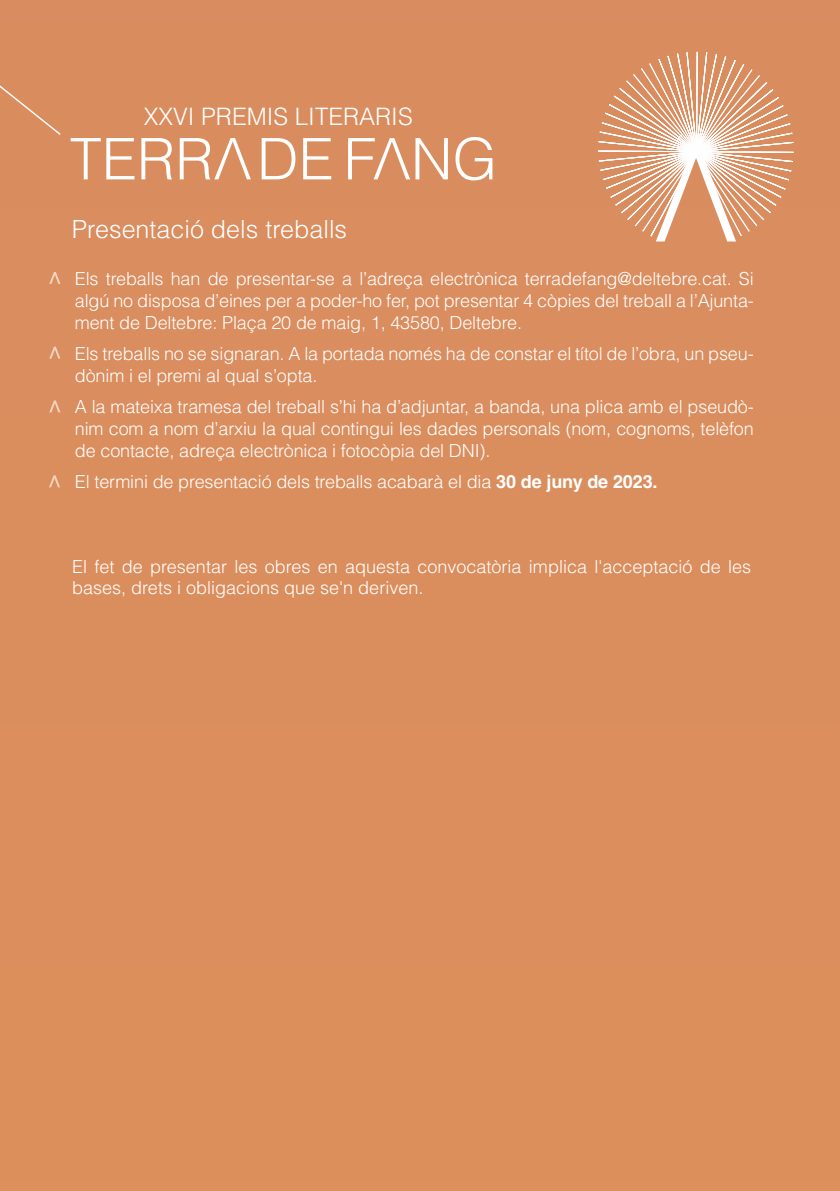
<style>
.page{position:relative;width:840px;height:1191px;background:#fff}
.page>*{position:absolute;margin:0;border:0;box-sizing:border-box;transform-origin:0 0}
.t1{font:300 25px "Helvetica LT Pro";color:#fff}
.t2{font:300 24px "Helvetica LT Pro";color:#fff}
.t3{font:300 18px/21.6px "Helvetica LT Pro";letter-spacing:-.01em;color:#fff}
.s1{font-weight:700}
</style>
<div class="page">
<div style="left:0;top:0;width:839px;height:1191px;background:#db8e5d"></div>
<svg style="left:598px;top:52px;width:195px;height:189px"></svg>
<svg style="left:455px;top:137px;width:37px;height:43px"></svg>
<svg style="left:141px;top:138px;width:31px;height:41px"></svg>
<svg style="left:71px;top:138px;width:63px;height:41px"></svg>
<svg style="left:303px;top:138px;width:28px;height:41px"></svg>
<svg style="left:261px;top:138px;width:34px;height:41px"></svg>
<svg style="left:180px;top:138px;width:71px;height:41px"></svg>
<svg style="left:348px;top:138px;width:99px;height:41px"></svg>
<svg style="left:0;top:85px;width:61px;height:50px"></svg>
<svg style="left:49px;top:272px;width:11px;height:12px"></svg>
<svg style="left:49px;top:347px;width:11px;height:11px"></svg>
<svg style="left:49px;top:400px;width:11px;height:12px"></svg>
<svg style="left:49px;top:475px;width:11px;height:12px"></svg>
<h2 class="t2" style="left:144px;top:102px;width:270px">XXVI PREMIS LITERARIS</h2>
<h1 class="t1" style="left:72px;top:214px;width:276px">Presentació dels treballs</h1>
<p class="t3" style="left:75px;top:268px;width:680px;text-align:justify">Els treballs han de presentar-se a l’adreça electrònica terradefang@deltebre.cat. Si algú no disposa d’eines per a poder-ho fer, pot presentar 4 còpies del treball a l’Ajunta&shy;ment de Deltebre: Plaça 20 de maig, 1, 43580, Deltebre.</p>
<p class="t3" style="left:75px;top:343px;width:680px">Els treballs no se signaran. A la portada només ha de constar el títol de l’obra, un pseu&shy;dònim i el premi al qual s’opta.</p>
<p class="t3" style="left:75px;top:396px;width:680px;text-align:justify">A la mateixa tramesa del treball s’hi ha d’adjuntar, a banda, una plica amb el pseudò&shy;nim com a nom d’arxiu la qual contingui les dades personals (nom, cognoms, telèfon de contacte, adreça electrònica i fotocòpia del DNI).</p>
<p class="t3" style="left:75px;top:471px;width:584px">El termini de presentació dels treballs acabarà el dia <span class="s1">30 de juny de 2023.</span></p>
<p class="t3" style="left:72px;top:555px;width:680px">El fet de presentar les obres en aquesta convocatòria implica l'acceptació de les bases, drets i obligacions que se'n deriven.</p>
</div>
